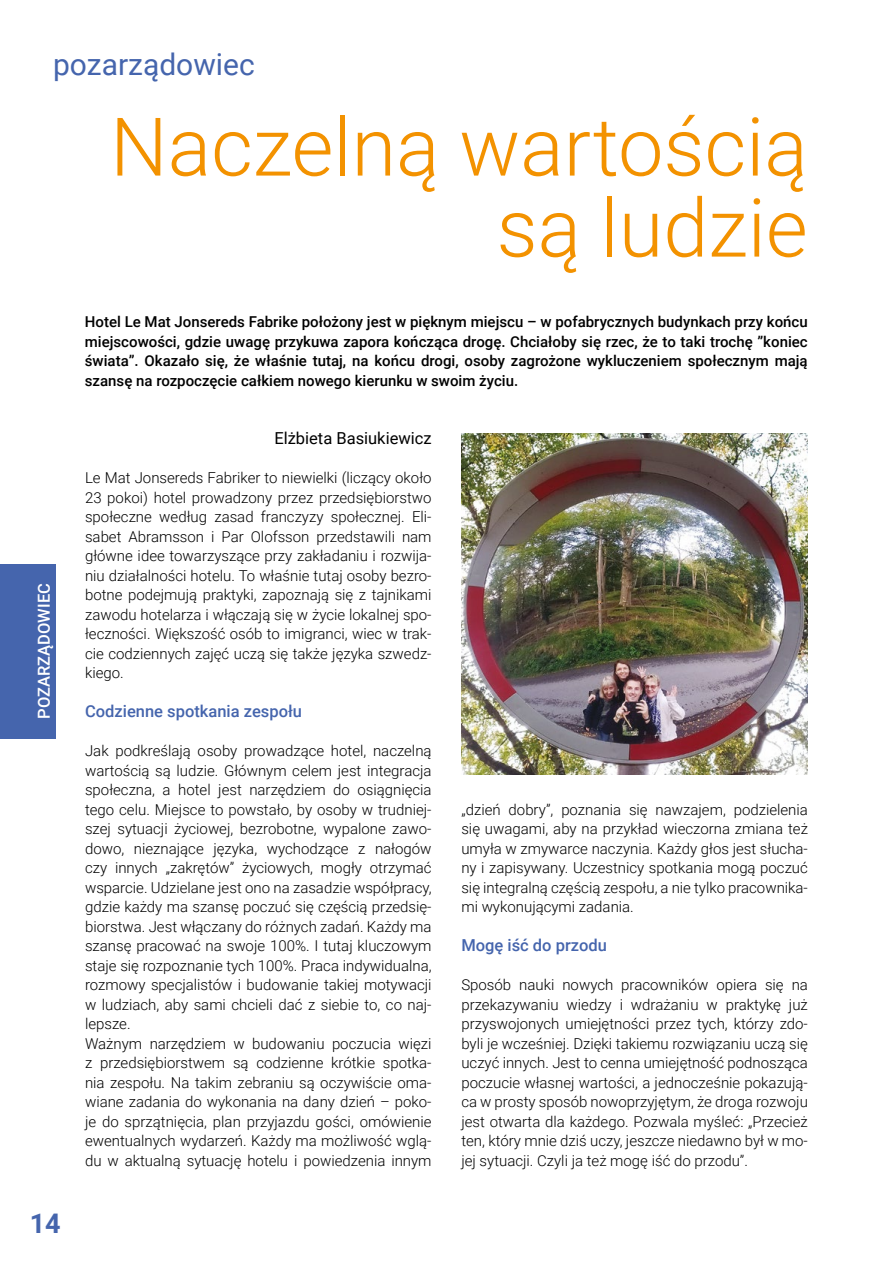
<style>
.page{position:relative;width:893px;height:1263px;background:#fff}
.page>*{position:absolute;margin:0;border:0;box-sizing:border-box;transform-origin:0 0}
.t1{font:300 81px/81px "Roboto";color:#f39200;text-align:right}
.t2{font:30px "Roboto";color:#4565ad}
.t3{font:700 27px "Roboto";color:#4565ad}
.t4{font:500 16.5px "Roboto";color:#4565ad}
.t5{font:16.5px "Roboto";color:#000}
.t6{font:500 16.5px "Roboto";color:#fff}
.t7{font:300 15px/19.5px "Roboto";color:#000;text-align:justify}
.t8{font:500 15px/19.5px "Roboto";color:#000;text-align:justify}
</style>
<div class="page">
<img style="left:461px;top:434px;width:347px;height:340px">
<div style="left:0;top:564px;width:55px;height:174px;background:#4565ad"></div>
<h2 class="t2" style="left:53px;top:43px;width:203px">pozarządowiec</h2>
<h1 class="t1" style="left:110px;top:103px;width:699px">Naczelną wartością są ludzie</h1>
<p class="t6" style="left:32px;top:719px;width:137px;rotate:-90deg">POZARZĄDOWIEC</p>
<h3 class="t3" style="left:30px;top:1205px;width:32px">14</h3>
<p class="t8" style="left:85px;top:311px;width:724px">Hotel Le Mat Jonsereds Fabrike położony jest w pięknym miejscu – w pofabrycznych budynkach przy końcu miejscowości, gdzie uwagę przykuwa zapora kończąca drogę. Chciałoby się rzec, że to taki trochę ”koniec świata”. Okazało się, że właśnie tutaj, na końcu drogi, osoby zagrożone wykluczeniem społecznym mają szansę na rozpoczęcie całkiem nowego kierunku w swoim życiu.</p>
<p class="t5" style="left:274px;top:427px;width:159px">Elżbieta Basiukiewicz</p>
<p class="t7" style="left:85px;top:467px;width:348px">Le Mat Jonsereds Fabriker to niewielki (liczący około 23 pokoi) hotel prowadzony przez przedsiębiorstwo społeczne według zasad franczyzy społecznej. Eli&shy;sabet Abramsson i Par Olofsson przedstawili nam główne idee towarzyszące przy zakładaniu i rozwija&shy;niu działalności hotelu. To właśnie tutaj osoby bezro&shy;botne podejmują praktyki, zapoznają się z tajnikami zawodu hotelarza i włączają się w życie lokalnej spo&shy;łeczności. Większość osób to imigranci, wiec w trak&shy;cie codziennych zajęć uczą się także języka szwedz&shy;kiego.</p>
<p class="t4" style="left:85px;top:700px;width:218px">Codzienne spotkania zespołu</p>
<p class="t7" style="left:85px;top:740px;width:348px;text-align:left">Jak podkreślają osoby prowadzące hotel, naczelną wartością są ludzie. Głównym celem jest integracja społeczna, a hotel jest narzędziem do osiągnięcia tego celu. Miejsce to powstało, by osoby w trudniej&shy;szej sytuacji życiowej, bezrobotne, wypalone zawo&shy;dowo, nieznające języka, wychodzące z nałogów czy innych „zakrętów” życiowych, mogły otrzymać wsparcie. Udzielane jest ono na zasadzie współpracy, gdzie każdy ma szansę poczuć się częścią przedsię&shy;biorstwa. Jest włączany do różnych zadań. Każdy ma szansę pracować na swoje 100%. I tutaj kluczowym staje się rozpoznanie tych 100%. Praca indywidualna, rozmowy specjalistów i budowanie takiej motywacji w ludziach, aby sami chcieli dać z siebie to, co naj&shy;lepsze.<br>Ważnym narzędziem w budowaniu poczucia więzi z przedsiębiorstwem są codzienne krótkie spotka&shy;nia zespołu. Na takim zebraniu są oczywiście oma&shy;wiane zadania do wykonania na dany dzień – poko&shy;je do sprzątnięcia, plan przyjazdu gości, omówienie ewentualnych wydarzeń. Każdy ma możliwość wglą&shy;du w aktualną sytuację hotelu i powiedzenia innym</p>
<p class="t7" style="left:461px;top:799px;width:348px">„dzień dobry”, poznania się nawzajem, podzielenia się uwagami, aby na przykład wieczorna zmiana też umyła w zmywarce naczynia. Każdy głos jest słucha&shy;ny i zapisywany. Uczestnicy spotkania mogą poczuć się integralną częścią zespołu, a nie tylko pracownika&shy;mi wykonującymi zadania.</p>
<p class="t4" style="left:461px;top:934px;width:147px">Mogę iść do przodu</p>
<p class="t7" style="left:461px;top:974px;width:348px">Sposób nauki nowych pracowników opiera się na przekazywaniu wiedzy i wdrażaniu w praktykę już przyswojonych umiejętności przez tych, którzy zdo&shy;byli je wcześniej. Dzięki takiemu rozwiązaniu uczą się uczyć innych. Jest to cenna umiejętność podnosząca poczucie własnej wartości, a jednocześnie pokazują&shy;ca w prosty sposób nowoprzyjętym, że droga rozwoju jest otwarta dla każdego. Pozwala myśleć: „Przecież ten, który mnie dziś uczy, jeszcze niedawno był w mo&shy;jej sytuacji. Czyli ja też mogę iść do przodu”.</p>
</div>
